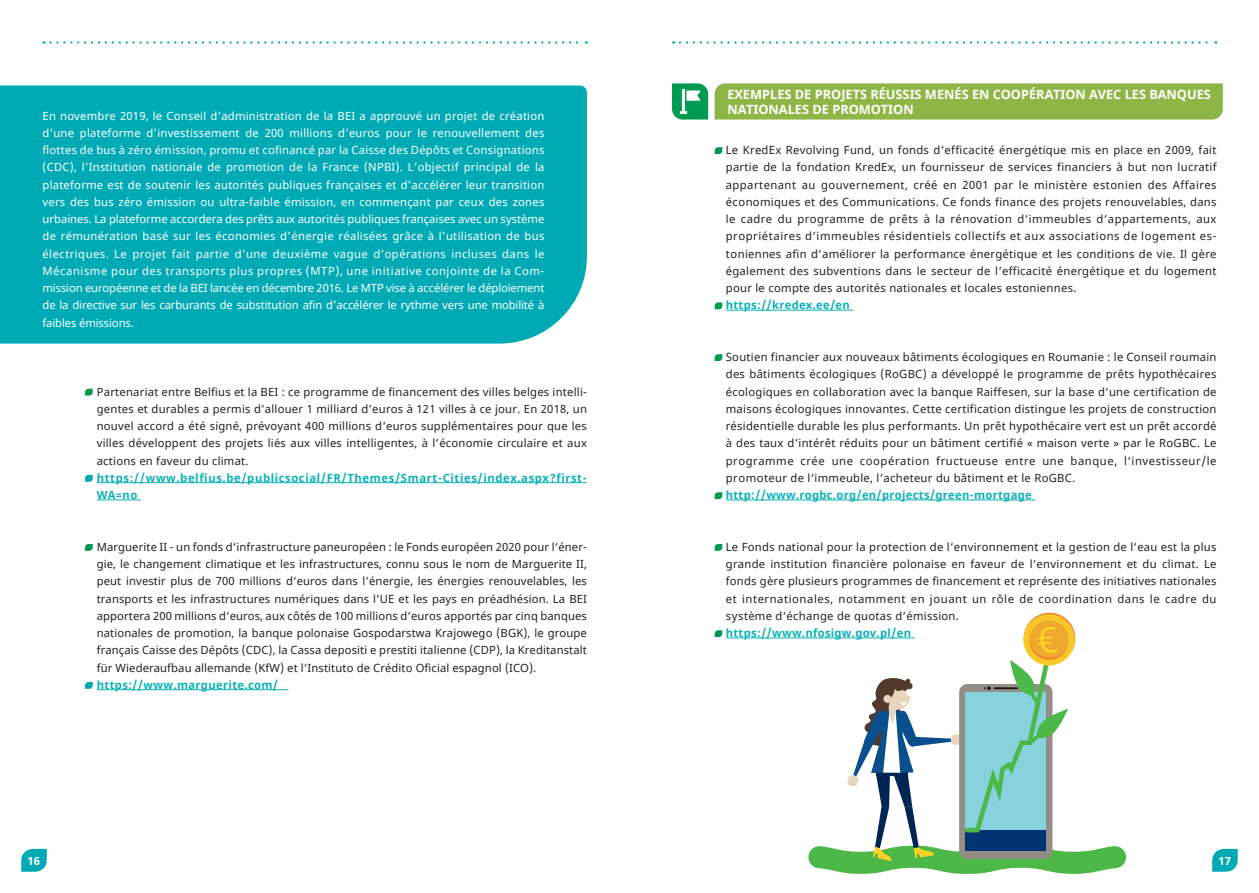
<style>
.page{position:relative;width:1259px;height:893px;background:#fff}
.page>*{position:absolute;margin:0;border:0;box-sizing:border-box;transform-origin:0 0}
.t1{font:700 12.75px/15.3px "Noto Sans";color:#fff}
.t2{font:11.25px/17.2px "Noto Sans";letter-spacing:.025em;color:#231f20;text-align:justify}
.t3{font:11.25px/17.2px "Noto Sans";letter-spacing:-.01em;color:#fff;text-align:justify}
.t4{font:700 11.25px "Noto Sans";letter-spacing:.03em;color:#0ab1b6}
.t5{font:700 11.25px/17.2px "Noto Sans";letter-spacing:.055em;color:#0ab1b6}
.t6{font:700 11.25px "Noto Sans";color:#fff}
</style>
<div class="page">
<hr style="left:97px;top:482px;width:490px;height:1px;background:#0ab1b6">
<hr style="left:97px;top:500px;width:44px;height:1px;background:#0ab1b6">
<hr style="left:97px;top:689px;width:191px;height:1px;background:#0ab1b6">
<svg style="left:85px;top:389px;width:8px;height:7px"></svg>
<svg style="left:85px;top:475px;width:8px;height:7px"></svg>
<svg style="left:85px;top:544px;width:8px;height:7px"></svg>
<svg style="left:85px;top:682px;width:8px;height:7px"></svg>
<hr style="left:726px;top:310px;width:127px;height:1px;background:#0ab1b6">
<hr style="left:726px;top:500px;width:309px;height:1px;background:#0ab1b6">
<hr style="left:726px;top:638px;width:188px;height:1px;background:#0ab1b6">
<svg style="left:714px;top:147px;width:8px;height:7px"></svg>
<svg style="left:714px;top:302px;width:8px;height:7px"></svg>
<svg style="left:714px;top:354px;width:8px;height:7px"></svg>
<svg style="left:714px;top:492px;width:8px;height:7px"></svg>
<svg style="left:714px;top:544px;width:8px;height:7px"></svg>
<svg style="left:714px;top:630px;width:8px;height:7px"></svg>
<div style="left:0;top:86px;width:587px;height:258px;background:#00aab5"></div>
<div style="left:714px;top:83px;width:508px;height:37px;background:#8eb646"></div>
<svg style="left:672px;top:83px;width:36px;height:37px"></svg>
<svg style="left:808px;top:612px;width:318px;height:262px"></svg>
<svg style="left:21px;top:849px;width:26px;height:23px"></svg>
<svg style="left:1212px;top:849px;width:25px;height:23px"></svg>
<svg style="left:44px;top:41px;width:543px;height:3px"></svg>
<svg style="left:680px;top:41px;width:536px;height:3px"></svg>
<p class="t3" style="left:43px;top:107px;width:503px">En novembre 2019, le Conseil d’administration de la BEI a approuvé un projet de création d’une plateforme d’investissement de 200 millions d’euros pour le renouvellement des flottes de bus à zéro émission, promu et cofinancé par la Caisse des Dépôts et Consignations (CDC), l’Institution nationale de promotion de la France (NPBI). L’objectif principal de la plateforme est de soutenir les autorités publiques françaises et d’accélérer leur transition vers des bus zéro émission ou ultra-faible émission, en commençant par ceux des zones urbaines. La plateforme accordera des prêts aux autorités publiques françaises avec un système de rémunération basé sur les économies d’énergie réalisées grâce à l’utilisation de bus électriques. Le projet fait partie d’une deuxième vague d’opérations incluses dans le Mécanisme pour des transports plus propres (MTP), une initiative conjointe de la Com&shy;mission européenne et de la BEI lancée en décembre 2016. Le MTP vise à accélérer le déploiement de la directive sur les carburants de substitution afin d’accélérer le rythme vers une mobilité à faibles émissions.</p>
<p class="t2" style="left:97px;top:383px;width:492px">Partenariat entre Belfius et la BEI : ce programme de financement des villes belges intelli&shy;gentes et durables a permis d‘allouer 1 milliard d‘euros à 121 villes à ce jour. En 2018, un nouvel accord a été signé, prévoyant 400 millions d‘euros supplémentaires pour que les villes développent des projets liés aux villes intelligentes, à l‘économie circulaire et aux actions en faveur du climat.</p>
<p class="t5" style="left:97px;top:469px;width:492px">https://www.belfius.be/publicsocial/FR/Themes/Smart-Cities/index.aspx?first-<br>WA=no</p>
<p class="t2" style="left:97px;top:538px;width:492px">Marguerite II - un fonds d‘infrastructure paneuropéen : le Fonds européen 2020 pour l‘éner&shy;gie, le changement climatique et les infrastructures, connu sous le nom de Marguerite II, peut investir plus de 700 millions d‘euros dans l‘énergie, les énergies renouvelables, les transports et les infrastructures numériques dans l‘UE et les pays en préadhésion. La BEI apportera 200 millions d‘euros, aux côtés de 100 millions d‘euros apportés par cinq banques nationales de promotion, la banque polonaise Gospodarstwa Krajowego (BGK), le groupe français Caisse des Dépôts (CDC), la Cassa depositi e prestiti italienne (CDP), la Kreditanstalt für Wiederaufbau allemande (KfW) et l‘Instituto de Crédito Oficial espagnol (ICO).</p>
<p class="t4" style="left:97px;top:677px;width:183px">https://www.marguerite.com/</p>
<p class="t1" style="left:727px;top:87px;width:485px">EXEMPLES DE PROJETS RÉUSSIS MENÉS EN COOPÉRATION AVEC LES BANQUES<br>NATIONALES DE PROMOTION</p>
<p class="t2" style="left:726px;top:142px;width:492px">Le KredEx Revolving Fund, un fonds d‘efficacité énergétique mis en place en 2009, fait partie de la fondation KredEx, un fournisseur de services financiers à but non lucratif appartenant au gouvernement, créé en 2001 par le ministère estonien des Affaires économiques et des Communications. Ce fonds finance des projets renouvelables, dans le cadre du programme de prêts à la rénovation d‘immeubles d‘appartements, aux propriétaires d‘immeubles résidentiels collectifs et aux associations de logement es&shy;toniennes afin d‘améliorer la performance énergétique et les conditions de vie. Il gère également des subventions dans le secteur de l‘efficacité énergétique et du logement pour le compte des autorités nationales et locales estoniennes.</p>
<p class="t4" style="left:726px;top:297px;width:126px">https://kredex.ee/en</p>
<p class="t2" style="left:726px;top:349px;width:492px">Soutien financier aux nouveaux bâtiments écologiques en Roumanie : le Conseil roumain des bâtiments écologiques (RoGBC) a développé le programme de prêts hypothécaires écologiques en collaboration avec la banque Raiffesen, sur la base d‘une certification de maisons écologiques innovantes. Cette certification distingue les projets de construction résidentielle durable les plus performants. Un prêt hypothécaire vert est un prêt accordé à des taux d‘intérêt réduits pour un bâtiment certifié « maison verte » par le RoGBC. Le programme crée une coopération fructueuse entre une banque, l‘investisseur/le promoteur de l‘immeuble, l‘acheteur du bâtiment et le RoGBC.</p>
<p class="t4" style="left:726px;top:487px;width:307px">http://www.rogbc.org/en/projects/green-mortgage</p>
<p class="t2" style="left:726px;top:538px;width:492px">Le Fonds national pour la protection de l‘environnement et la gestion de l‘eau est la plus grande institution financière polonaise en faveur de l‘environnement et du climat. Le fonds gère plusieurs programmes de financement et représente des initiatives nationales et internationales, notamment en jouant un rôle de coordination dans le cadre du système d‘échange de quotas d‘émission.</p>
<p class="t4" style="left:726px;top:625px;width:187px">https://www.nfosigw.gov.pl/en</p>
<p class="t6" style="left:28px;top:853px;width:14px">16</p>
<p class="t6" style="left:1218px;top:853px;width:14px">17</p>
</div>
